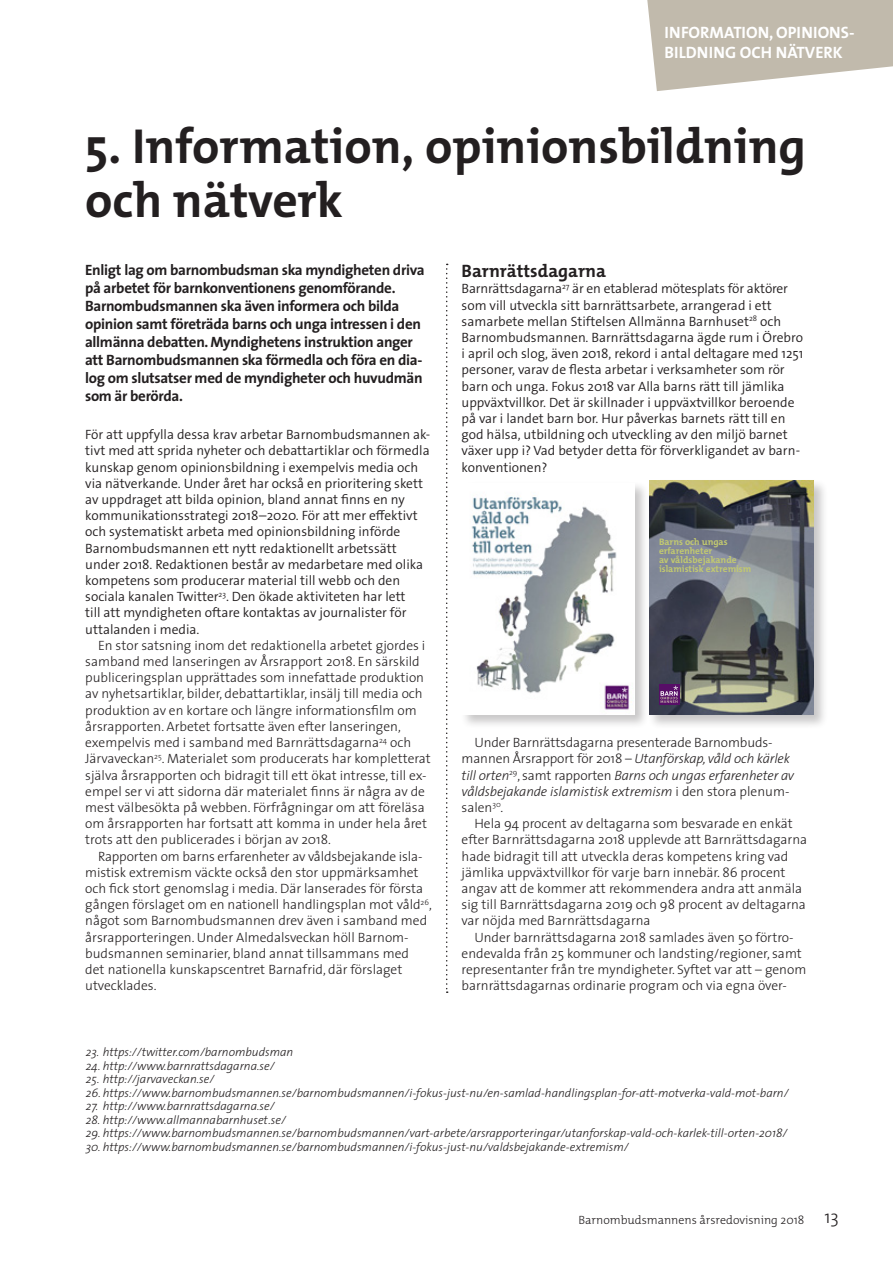
<style>
.page{position:relative;width:893px;height:1263px;background:#fff}
.page>*{position:absolute;margin:0;border:0;box-sizing:border-box;transform-origin:0 0}
.t1{font:700 49.5px/54px "The Mix Os F";color:#231f20}
.t2{font:700 18px "The Mix Os F";color:#231f20}
.t3{font:700 16.5px/19.8px "The Sans";color:#fff}
.t4{font:700 15px/18px "The Sans";letter-spacing:-.02em;color:#231f20}
.t5{font:300 13.5px/16.2px "The Sans";color:#231f20}
.t6{font:300 13.5px/16.2px "The Sans Os F";color:#231f20}
.t7{font:italic 300 12px "The Sans";color:#231f20}
.t8{font:300 12px "The Mix Os F";color:#231f20}
.t9{font:700 9.45px/9.1px "The Mix Os F";color:#c2c96f}
.s1{font-style:italic}
.s2{font-size:18px}
</style>
<div class="page">
<svg style="left:446px;top:264px;width:2px;height:729px"></svg>
<svg style="left:647px;top:0;width:246px;height:91px;background:#cac4b8"></svg>
<div style="left:460px;top:481px;width:189px;height:248px;background:#231f20;opacity:.25"></div>
<img style="left:462px;top:483px;width:173px;height:231px">
<div style="left:647px;top:479px;width:181px;height:250px;background:#231f20;opacity:.25"></div>
<img style="left:649px;top:481px;width:165px;height:233px">
<div style="left:659px;top:684px;width:20px;height:20px;background:#570e67"></div>
<svg style="left:660px;top:686px;width:18px;height:17px"></svg>
<p class="t3" style="left:664px;top:22px;width:192px">INFORMATION, OPINIONS-<br>BILDNING OCH NÄTVERK</p>
<h1 class="t1" style="left:85px;top:119px;width:722px">5. Information, opinionsbildning och nätverk</h1>
<p class="t4" style="left:85px;top:260px;width:341px">Enligt lag om barnombudsman ska myndigheten driva på arbetet för barnkonventionens genomförande.<br>Barnombudsmannen ska även informera och bilda opinion samt företräda barns och unga intressen i den allmänna debatten. Myndighetens instruktion anger att Barnombudsmannen ska förmedla och föra en dia&shy;log om slutsatser med de myndigheter och huvudmän som är berörda.</p>
<p class="t6" style="left:85px;top:427px;width:347px">För att uppfylla dessa krav arbetar Barnombudsmannen ak&shy;tivt med att sprida nyheter och debattartiklar och förmedla kunskap genom opinionsbildning i exempelvis media och via nätverkande. Under året har också en prioritering skett av uppdraget att bilda opinion, bland annat finns en ny kommunikationsstrategi 2018–2020. För att mer effektivt och systematiskt arbeta med opinionsbildning införde Barnombudsmannen ett nytt redaktionellt arbetssätt under 2018. Redaktionen består av medarbetare med olika kompetens som producerar material till webb och den sociala kanalen Twitter<sup>23</sup>. Den ökade aktiviteten har lett<br>till att myndigheten oftare kontaktas av journalister för uttalanden i media.</p>
<p class="t5" style="left:85px;top:637px;width:347px;text-indent:13px">En stor satsning inom det redaktionella arbetet gjordes i samband med lanseringen av Årsrapport 2018. En särskild publiceringsplan upprättades som innefattade produktion av nyhetsartiklar, bilder, debattartiklar, insälj till media och produktion av en kortare och längre informationsfilm om årsrapporten. Arbetet fortsatte även efter lanseringen, exempelvis med i samband med Barnrättsdagarna<sup>24</sup> och Järvaveckan<sup>25</sup>. Materialet som producerats har kompletterat själva årsrapporten och bidragit till ett ökat intresse, till ex&shy;empel ser vi att sidorna där materialet finns är några av de mest välbesökta på webben. Förfrågningar om att föreläsa om årsrapporten har fortsatt att komma in under hela året trots att den publicerades i början av 2018.</p>
<p class="t5" style="left:85px;top:847px;width:348px;text-indent:13px">Rapporten om barns erfarenheter av våldsbejakande isla&shy;mistisk extremism väckte också den stor uppmärksamhet och fick stort genomslag i media. Där lanserades för första gången förslaget om en nationell handlingsplan mot våld<sup>26</sup>, något som Barnombudsmannen drev även i samband med årsrapporteringen. Under Almedalsveckan höll Barnom&shy;budsmannen seminarier, bland annat tillsammans med<br>det nationella kunskapscentret Barnafrid, där förslaget utvecklades.</p>
<h2 class="t2" style="left:462px;top:260px;width:146px">Barnrättsdagarna</h2>
<p class="t6" style="left:462px;top:281px;width:343px">Barnrättsdagarna<sup>27</sup> är en etablerad mötesplats för aktörer som vill utveckla sitt barnrättsarbete, arrangerad i ett samarbete mellan Stiftelsen Allmänna Barnhuset<sup>28</sup> och Barnombudsmannen. Barnrättsdagarna ägde rum i Örebro i april och slog, även 2018, rekord i antal deltagare med 1251 personer, varav de flesta arbetar i verksamheter som rör barn och unga. Fokus 2018 var Alla barns rätt till jämlika uppväxtvillkor. Det är skillnader i uppväxtvillkor beroende på var i landet barn bor. Hur påverkas barnets rätt till en god hälsa, utbildning och utveckling av den miljö barnet växer upp i? Vad betyder detta för förverkligandet av barn&shy;konventionen?</p>
<p class="t9" style="left:659px;top:537px;width:94px">Barns och ungas erfarenheter<br>av våldsbejakande islamistisk extremism</p>
<p class="t5" style="left:462px;top:734px;width:334px;text-indent:13px">Under Barnrättsdagarna presenterade Barnombuds&shy;mannen Årsrapport för 2018 – <span class="s1">Utanförskap, våld och kärlek till orten</span><sup>29</sup>, samt rapporten <span class="s1">Barns och ungas erfarenheter av våldsbejakande islamistisk extremism</span> i den stora plenum&shy;salen<sup>30</sup>.</p>
<p class="t5" style="left:462px;top:815px;width:347px;text-indent:13px">Hela 94 procent av deltagarna som besvarade en enkät efter Barnrättsdagarna 2018 upplevde att Barnrättsdagarna hade bidragit till att utveckla deras kompetens kring vad jämlika uppväxtvillkor för varje barn innebär. 86 procent angav att de kommer att rekommendera andra att anmäla sig till Barnrättsdagarna 2019 och 98 procent av deltagarna var nöjda med Barnrättsdagarna</p>
<p class="t5" style="left:462px;top:928px;width:346px;text-indent:13px">Under barnrättsdagarna 2018 samlades även 50 förtro&shy;endevalda från 25 kommuner och landsting/regioner, samt representanter från tre myndigheter. Syftet var att – genom barnrättsdagarnas ordinarie program och via egna över-</p>
<p class="t7" style="left:86px;top:1042px;width:209px">23. https://twitter.com/barnombudsman</p>
<p class="t7" style="left:86px;top:1056px;width:190px">24. http://www.barnrattsdagarna.se/</p>
<p class="t7" style="left:86px;top:1069px;width:130px">25. http://jarvaveckan.se/</p>
<p class="t7" style="left:86px;top:1083px;width:704px">26. https://www.barnombudsmannen.se/barnombudsmannen/i-fokus-just-nu/en-samlad-handlingsplan-for-att-motverka-vald-mot-barn/</p>
<p class="t7" style="left:86px;top:1096px;width:190px">27. http://www.barnrattsdagarna.se/</p>
<p class="t7" style="left:86px;top:1110px;width:202px">28. http://www.allmannabarnhuset.se/</p>
<p class="t7" style="left:86px;top:1123px;width:703px">29. https://www.barnombudsmannen.se/barnombudsmannen/vart-arbete/arsrapporteringar/utanforskap-vald-och-karlek-till-orten-2018/</p>
<p class="t7" style="left:86px;top:1137px;width:544px">30. https://www.barnombudsmannen.se/barnombudsmannen/i-fokus-just-nu/valdsbejakande-extremism/</p>
<p class="t8" style="left:578px;top:1212px;width:262px">Barnombudsmannens årsredovisning 2018 <span class="s2">13</span></p>
</div>
